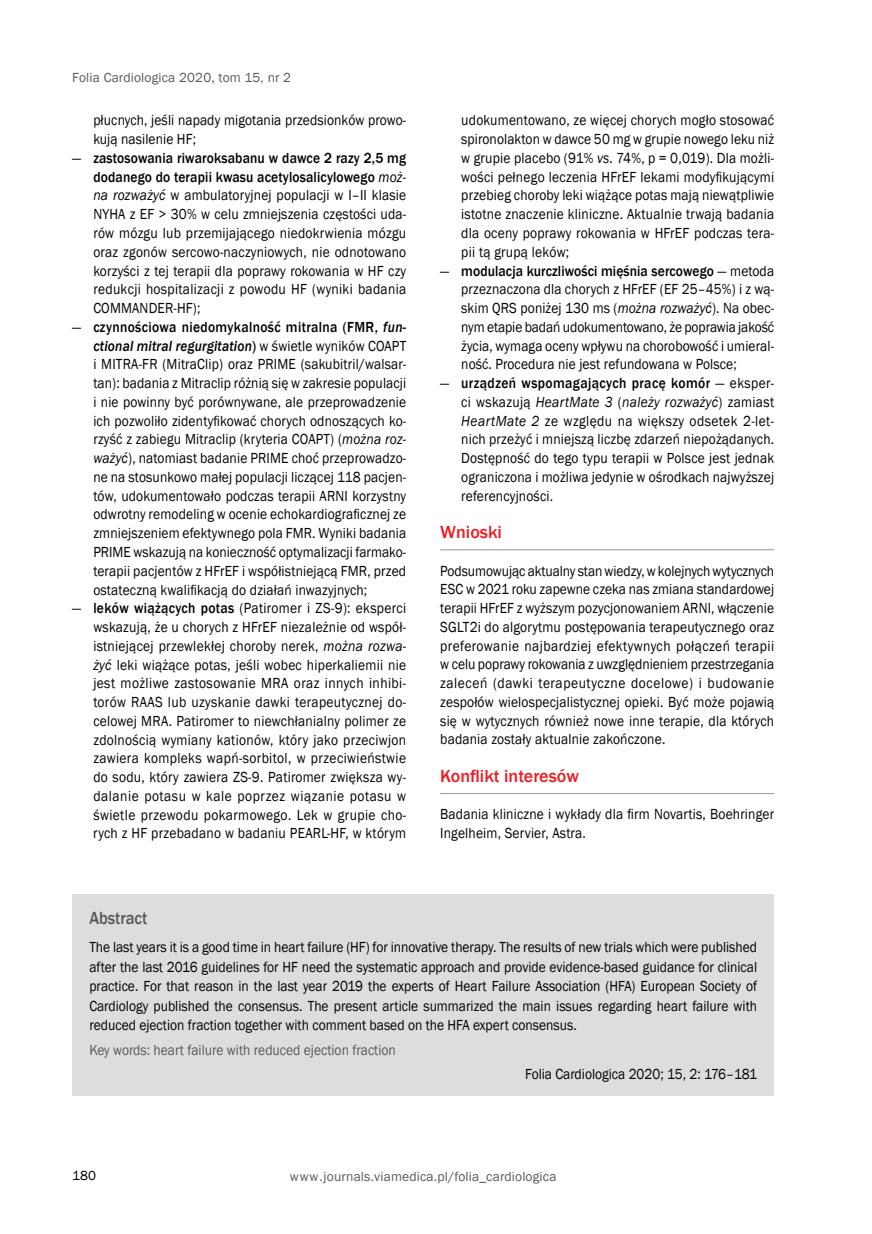
<style>
.page{position:relative;width:872px;height:1234px;background:#fff}
.page>*{position:absolute;margin:0;border:0;box-sizing:border-box;transform-origin:0 0}
.t1{font:500 18px "Franklin Gothic";color:#ed1d24}
.t2{font:500 18px "Franklin Gothic";color:#58595b;scale:.9 1}
.t3{font:15px/18.8px "Franklin Gothic";letter-spacing:.01em;color:#000;text-align:justify;scale:.9 1}
.t4{font:15px "Franklin Gothic";color:#58595b;scale:.9 1}
.t5{font:13.5px "Franklin Gothic";letter-spacing:.01em;color:#58595b}
.t6{font:13.5px "Franklin Gothic";color:#000}
.s1{font-weight:500}
.s2{font-style:italic}
.s3{font-weight:500;font-style:italic}
</style>
<div class="page">
<hr style="left:440px;top:549px;width:334px;height:1px;background:#939598">
<hr style="left:440px;top:793px;width:334px;height:1px;background:#939598">
<div style="left:72px;top:894px;width:702px;height:201px;background:#dcddde"></div>
<p class="t5" style="left:72px;top:69px;width:220px">Folia Cardiologica 2020, tom 15, nr 2</p>
<p class="t3" style="left:93px;top:111px;width:349px">płucnych, jeśli napady migotania przedsionków prowo&shy;kują nasilenie HF;</p>
<p class="t3" style="left:93px;top:149px;width:349px;text-indent:-21px">— <span class="s1">zastosowania riwaroksabanu w dawce 2 razy 2,5 mg dodanego do terapii kwasu acetylosalicylowego</span> <span class="s2">moż&shy;na rozważyć</span> w ambulatoryjnej populacji w I–II klasie NYHA z EF &gt; 30% w celu zmniejszenia częstości uda&shy;rów mózgu lub przemijającego niedokrwienia mózgu oraz zgonów sercowo-naczyniowych, nie odnotowano korzyści z tej terapii dla poprawy rokowania w HF czy redukcji hospitalizacji z powodu HF (wyniki badania COMMANDER-HF);</p>
<p class="t3" style="left:93px;top:318px;width:349px;text-indent:-21px">— <span class="s1">czynnościowa niedomykalność mitralna (FMR,</span> <span class="s3">fun&shy;ctional mitral regurgitation</span><span class="s1">)</span> w świetle wyników COAPT i MITRA-FR (MitraClip) oraz PRIME (sakubitril/walsar&shy;tan): badania z Mitraclip różnią się w zakresie populacji i nie powinny być porównywane, ale przeprowadzenie ich pozwoliło zidentyfikować chorych odnoszących ko&shy;rzyść z zabiegu Mitraclip (kryteria COAPT) (<span class="s2">można roz&shy;ważyć</span>), natomiast badanie PRIME choć przeprowadzo&shy;ne na stosunkowo małej populacji liczącej 118 pacjen&shy;tów, udokumentowało podczas terapii ARNI korzystny odwrotny remodeling w ocenie echokardiograficznej ze zmniejszeniem efektywnego pola FMR. Wyniki badania PRIME wskazują na konieczność optymalizacji farmako&shy;terapii pacjentów z HFrEF i współistniejącą FMR, przed ostateczną kwalifikacją do działań inwazyjnych;</p>
<p class="t3" style="left:93px;top:599px;width:349px;text-indent:-21px">— <span class="s1">leków wiążących potas</span> (Patiromer i ZS-9): eksperci wskazują, że u chorych z HFrEF niezależnie od współ&shy;istniejącej przewlekłej choroby nerek, <span class="s2">można rozwa&shy;żyć</span> leki wiążące potas, jeśli wobec hiperkaliemii nie jest możliwe zastosowanie MRA oraz innych inhibi&shy;torów RAAS lub uzyskanie dawki terapeutycznej do&shy;celowej MRA. Patiromer to niewchłanialny polimer ze zdolnością wymiany kationów, który jako przeciwjon zawiera kompleks wapń-sorbitol, w przeciwieństwie do sodu, który zawiera ZS-9. Patiromer zwię ksza wy&shy;dalanie potasu w kale poprzez wiązanie potasu w świetle przewodu pokarmowego. Lek w grupie cho&shy;rych z HF przebadano w badaniu PEARL-HF, w którym</p>
<p class="t3" style="left:461px;top:111px;width:349px">udokumentowano, ze więcej chorych mogło stosować spironolakton w dawce 50 mg w grupie nowego leku niż w grupie placebo (91% <span class="s2">vs.</span> 74%, p = 0,019). Dla możli&shy;wości pełnego leczenia HFrEF lekami modyfikującymi przebieg choroby leki wiążące potas mają niewątpliwie istotne znaczenie kliniczne. Aktualnie trwają badania dla oceny poprawy rokowania w HFrEF podczas tera&shy;pii tą grupą leków;</p>
<p class="t3" style="left:461px;top:261px;width:349px;text-indent:-21px">— <span class="s1">modulacja kurczliwości mięśnia sercowego</span> — metoda przeznaczona dla chorych z HFrEF (EF 25–45%) i z wą&shy;skim QRS poniżej 130 ms (<span class="s2">można rozważyć</span>). Na obec&shy;nym etapie badań udokumentowano, że poprawia jakość życia, wymaga oceny wpływu na chorobowość i umieral&shy;ność. Procedura nie jest refundowana w Polsce;</p>
<p class="t3" style="left:461px;top:374px;width:349px;text-indent:-21px">— <span class="s1">urządzeń wspomagających pracę komór</span> — eksper&shy;ci wskazują <span class="s2">HeartMate 3</span> (<span class="s2">należy rozważyć</span>) zamiast <span class="s2">HeartMate 2</span> ze względu na większy odsetek 2-let&shy;nich przeżyć i mniejszą liczbę zdarzeń niepożądanych.<br>Dostępność do tego typu terapii w Polsce jest jednak ograniczona i możliwa jedynie w ośrodkach najwyższej referencyjności.</p>
<p class="t1" style="left:440px;top:521px;width:63px">Wnioski</p>
<p class="t3" style="left:440px;top:561px;width:372px">Podsumowując aktualny stan wiedzy, w kolejnych wytycznych ESC w 2021 roku zapewne czeka nas zmiana standardowej terapii HFrEF z wyższym pozycjonowaniem ARNI, włączenie SGLT2i do algorytmu postępowania terapeutycznego oraz preferowanie najbardziej efektywnych połączeń terapii w celu poprawy rokowania z uwzględnieniem przestrzegania zaleceń (dawki terapeutyczne docelowe) i budowanie zespołów wielospecjalistycznej opieki. Być może pojawią się w wytycznych również nowe inne terapie, dla których badania zostały aktualnie zakończone.</p>
<p class="t1" style="left:440px;top:764px;width:140px">Konflikt interesów</p>
<p class="t3" style="left:440px;top:805px;width:372px">Badania kliniczne i wykłady dla firm Novartis, Boehringer<br>Ingelheim, Servier, Astra.</p>
<p class="t2" style="left:89px;top:906px;width:66px">Abstract</p>
<p class="t3" style="left:89px;top:937px;width:743px;line-height:19.5px">The last years it is a good time in heart failure (HF) for innovative therapy. The results of new trials which were published after the last 2016 guidelines for HF need the systematic approach and provide evidence-based guidance for clinical practice. For that reason in the last year 2019 the experts of Heart Failure Association (HFA) European Society of Cardiology published the consensus. The present article summarized the main issues regarding heart failure with reduced ejection fraction together with comment based on the HFA expert consensus.</p>
<p class="t4" style="left:89px;top:1040px;width:342px">Key words: heart failure with reduced ejection fraction</p>
<p class="t3" style="left:525px;top:1064px;width:259px">Folia Cardiologica 2020; 15, 2: 176–181</p>
<p class="t6" style="left:72px;top:1166px;width:25px">180</p>
<p class="t5" style="left:290px;top:1168px;width:268px">www.journals.viamedica.pl/folia_cardiologica</p>
</div>
